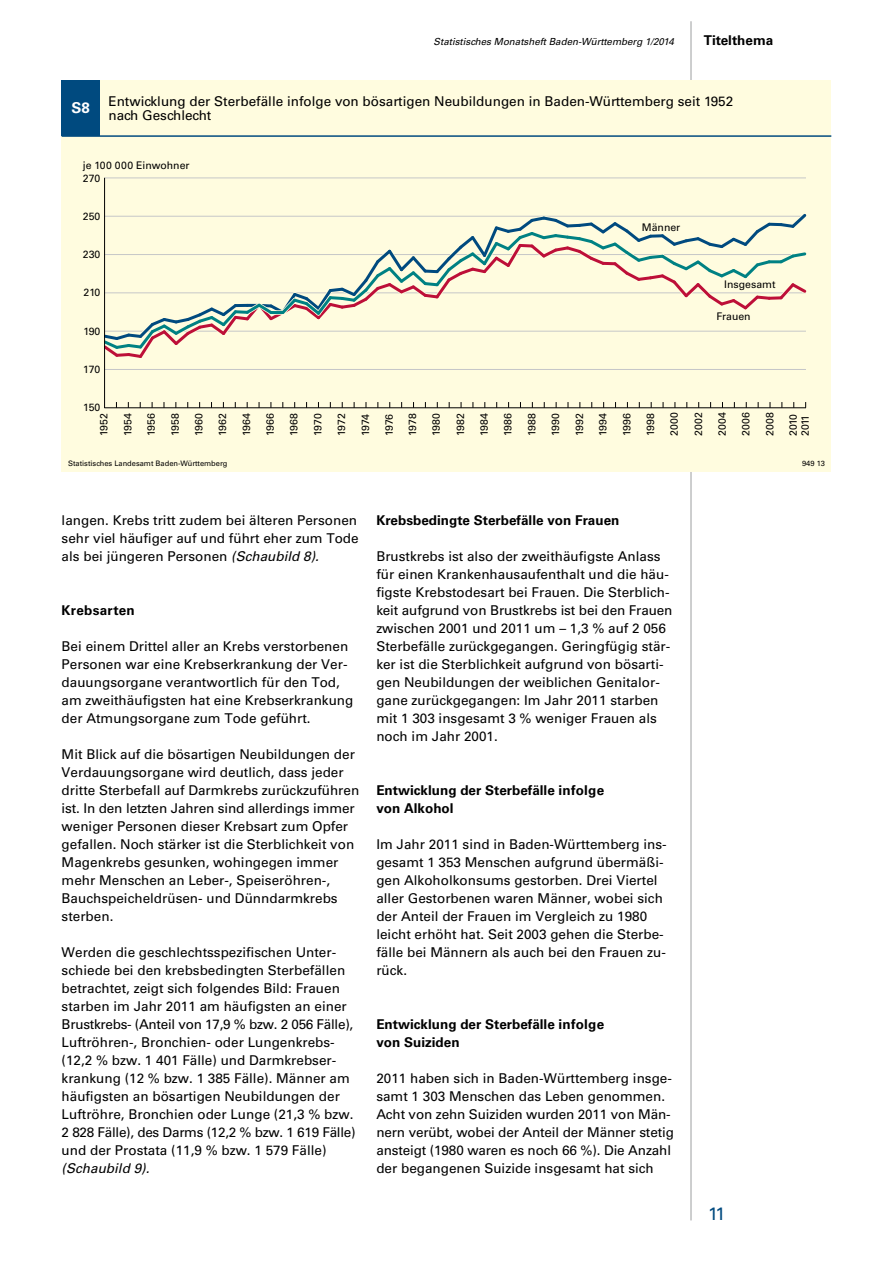
<style>
.page{position:relative;width:893px;height:1263px;background:#fff}
.page>*{position:absolute;margin:0;border:0;box-sizing:border-box;transform-origin:0 0}
.t1{font:18px "Univers";color:#004a7f}
.t2{font:700 15px "Univers";color:#fff}
.t3{font:13.5px/18px "Univers";color:#000}
.t4{font:700 13.5px/18px "Univers";color:#000}
.t5{font:italic 13.5px "Univers";color:#000}
.t6{font:700 13.5px "Univers";letter-spacing:.02em;color:#000}
.t7{font:10.5px "Univers";color:#000}
.t8{font:10.5px/12px "Univers";letter-spacing:-.055em;color:#000}
.t9{font:italic 9.75px "Univers";color:#000}
.t10{font:7.5px "Univers";color:#000}
.s1{font-style:italic}
</style>
<div class="page">
<hr style="left:691px;top:21px;width:1px;height:1199px;background:#9c9e9f">
<div style="left:62px;top:81px;width:769px;height:391px;background:#fffcdf"></div>
<div style="left:62px;top:81px;width:38px;height:55px;background:#004a7f"></div>
<hr style="left:62px;top:135px;width:769px;height:2px;background:#004a7f">
<hr style="left:105px;top:369px;width:701px;height:1px;background:#c6c7c8">
<hr style="left:105px;top:178px;width:701px;height:1px;background:#c6c7c8">
<svg style="left:105px;top:209px;width:702px;height:154px"></svg>
<hr style="left:105px;top:407px;width:701px;height:1px;background:#000">
<hr style="left:104px;top:178px;width:1px;height:230px;background:#000">
<p class="t2" style="left:72px;top:99px;width:20px">S8</p>
<p class="t9" style="left:434px;top:35px;width:242px">Statistisches Monatsheft Baden-Württemberg 1/2014</p>
<p class="t4" style="left:704px;top:31px;width:71px">Titelthema</p>
<p class="t3" style="left:108px;top:94px;width:626px;line-height:14.2px">Entwicklung der Sterbefälle infolge von bösartigen Neubildungen in Baden-Württemberg seit 1952 nach Geschlecht</p>
<p class="t7" style="left:83px;top:159px;width:108px">je 100 000 Einwohner</p>
<p class="t7" style="left:83px;top:172px;width:19px">270</p>
<p class="t7" style="left:83px;top:210px;width:19px">250</p>
<p class="t7" style="left:83px;top:248px;width:19px">230</p>
<p class="t7" style="left:83px;top:286px;width:18px">210</p>
<p class="t7" style="left:84px;top:325px;width:18px">190</p>
<p class="t7" style="left:83px;top:363px;width:19px">170</p>
<p class="t7" style="left:642px;top:221px;width:40px">Männer</p>
<p class="t7" style="left:724px;top:278px;width:53px">Insgesamt</p>
<p class="t7" style="left:716px;top:310px;width:36px">Frauen</p>
<p class="t7" style="left:83px;top:401px;width:19px">150</p>
<p class="t7" style="left:98px;top:436px;width:24px;rotate:-90deg">1952</p>
<p class="t7" style="left:121px;top:436px;width:24px;rotate:-90deg">1954</p>
<p class="t7" style="left:145px;top:436px;width:24px;rotate:-90deg">1956</p>
<p class="t7" style="left:169px;top:436px;width:24px;rotate:-90deg">1958</p>
<p class="t7" style="left:193px;top:436px;width:24px;rotate:-90deg">1960</p>
<p class="t7" style="left:216px;top:436px;width:24px;rotate:-90deg">1962</p>
<p class="t7" style="left:240px;top:436px;width:24px;rotate:-90deg">1964</p>
<p class="t7" style="left:264px;top:436px;width:24px;rotate:-90deg">1966</p>
<p class="t7" style="left:287px;top:436px;width:24px;rotate:-90deg">1968</p>
<p class="t7" style="left:311px;top:436px;width:24px;rotate:-90deg">1970</p>
<p class="t7" style="left:335px;top:436px;width:24px;rotate:-90deg">1972</p>
<p class="t7" style="left:359px;top:436px;width:24px;rotate:-90deg">1974</p>
<p class="t7" style="left:383px;top:436px;width:24px;rotate:-90deg">1976</p>
<p class="t7" style="left:406px;top:436px;width:24px;rotate:-90deg">1978</p>
<p class="t7" style="left:430px;top:436px;width:24px;rotate:-90deg">1980</p>
<p class="t7" style="left:454px;top:436px;width:24px;rotate:-90deg">1982</p>
<p class="t7" style="left:478px;top:436px;width:24px;rotate:-90deg">1984</p>
<p class="t7" style="left:502px;top:436px;width:24px;rotate:-90deg">1986</p>
<p class="t7" style="left:526px;top:436px;width:24px;rotate:-90deg">1988</p>
<p class="t7" style="left:549px;top:436px;width:24px;rotate:-90deg">1990</p>
<p class="t7" style="left:573px;top:436px;width:24px;rotate:-90deg">1992</p>
<p class="t7" style="left:596px;top:436px;width:24px;rotate:-90deg">1994</p>
<p class="t7" style="left:620px;top:436px;width:24px;rotate:-90deg">1996</p>
<p class="t7" style="left:644px;top:436px;width:24px;rotate:-90deg">1998</p>
<p class="t7" style="left:668px;top:436px;width:26px;rotate:-90deg">2000</p>
<p class="t7" style="left:692px;top:436px;width:25px;rotate:-90deg">2002</p>
<p class="t7" style="left:716px;top:436px;width:25px;rotate:-90deg">2004</p>
<p class="t7" style="left:739px;top:436px;width:25px;rotate:-90deg">2006</p>
<p class="t7" style="left:763px;top:436px;width:25px;rotate:-90deg">2008</p>
<p class="t8" style="left:787px;top:436px;width:24px;rotate:-90deg">2010<br>2011</p>
<p class="t10" style="left:68px;top:459px;width:161px">Statistisches Landesamt Baden-Württemberg</p>
<p class="t10" style="left:802px;top:459px;width:24px">949 13</p>
<p class="t3" style="left:62px;top:511px;width:299px;text-align:justify">langen. Krebs tritt zudem bei älteren Personen sehr viel häufiger auf und führt eher zum Tode als bei jüngeren Personen <span class="s1">(Schaubild 8).</span></p>
<p class="t6" style="left:62px;top:602px;width:75px">Krebsarten</p>
<p class="t3" style="left:62px;top:637px;width:293px">Bei einem Drittel aller an Krebs verstorbenen Personen war eine Krebserkrankung der Ver&shy;dauungsorgane verantwortlich für den Tod, am zweithäufigsten hat eine Krebserkrankung der Atmungsorgane zum Tode geführt.</p>
<p class="t3" style="left:62px;top:745px;width:299px">Mit Blick auf die bösartigen Neubildungen der Verdauungsorgane wird deutlich, dass jeder dritte Sterbefall auf Darmkrebs zurückzuführen ist. In den letzten Jahren sind allerdings immer weniger Personen dieser Krebsart zum Opfer gefallen. Noch stärker ist die Sterblichkeit von Magenkrebs gesunken, wohingegen immer mehr Menschen an Leber-, Speiseröhren-, Bauchspeicheldrüsen- und Dünndarmkrebs sterben.</p>
<p class="t3" style="left:62px;top:943px;width:295px">Werden die geschlechtsspezifischen Unter&shy;schiede bei den krebsbedingten Sterbefällen betrachtet, zeigt sich folgendes Bild: Frauen starben im Jahr 2011 am häufigsten an einer Brustkrebs- (Anteil von 17,9 % bzw. 2 056 Fälle), Luftröhren-, Bronchien- oder Lungenkrebs-(12,2 % bzw. 1 401 Fälle) und Darmkrebser&shy;krankung (12 % bzw. 1 385 Fälle). Männer am häufigsten an bösartigen Neubildungen der Luftröhre, Bronchien oder Lunge (21,3 % bzw.<br>2 828 Fälle), des Darms (12,2 % bzw. 1 619 Fälle) und der Prostata (11,9 % bzw. 1 579 Fälle)</p>
<p class="t5" style="left:62px;top:1160px;width:89px">(Schaubild 9).</p>
<p class="t4" style="left:376px;top:511px;width:245px">Krebsbedingte Sterbefälle von Frauen</p>
<p class="t3" style="left:376px;top:547px;width:298px">Brustkrebs ist also der zweithäufigste Anlass für einen Krankenhausaufenthalt und die häu&shy;figste Krebstodesart bei Frauen. Die Sterblich&shy;keit aufgrund von Brustkrebs ist bei den Frauen zwischen 2001 und 2011 um – 1,3 % auf 2 056<br>Sterbefälle zurückgegangen. Geringfügig stär&shy;ker ist die Sterblichkeit aufgrund von bösarti&shy;gen Neubildungen der weiblichen Genitalor&shy;gane zurückgegangen: Im Jahr 2011 starben mit 1 303 insgesamt 3 % weniger Frauen als noch im Jahr 2001.</p>
<p class="t4" style="left:376px;top:781px;width:229px">Entwicklung der Sterbefälle infolge von Alkohol</p>
<p class="t3" style="left:376px;top:835px;width:292px">Im Jahr 2011 sind in Baden-Württemberg ins&shy;gesamt 1 353 Menschen aufgrund übermäßi&shy;gen Alkoholkonsums gestorben. Drei Viertel aller Gestorbenen waren Männer, wobei sich der Anteil der Frauen im Vergleich zu 1980 leicht erhöht hat. Seit 2003 gehen die Sterbe&shy;fälle bei Männern als auch bei den Frauen zu&shy;rück.</p>
<p class="t4" style="left:376px;top:1015px;width:229px">Entwicklung der Sterbefälle infolge von Suiziden</p>
<p class="t3" style="left:376px;top:1069px;width:299px">2011 haben sich in Baden-Württemberg insge&shy;samt 1 303 Menschen das Leben genommen.<br>Acht von zehn Suiziden wurden 2011 von Män&shy;nern verübt, wobei der Anteil der Männer stetig ansteigt (1980 waren es noch 66 %). Die Anzahl der begangenen Suizide insgesamt hat sich</p>
<h1 class="t1" style="left:708px;top:1203px;width:19px">11</h1>
</div>
